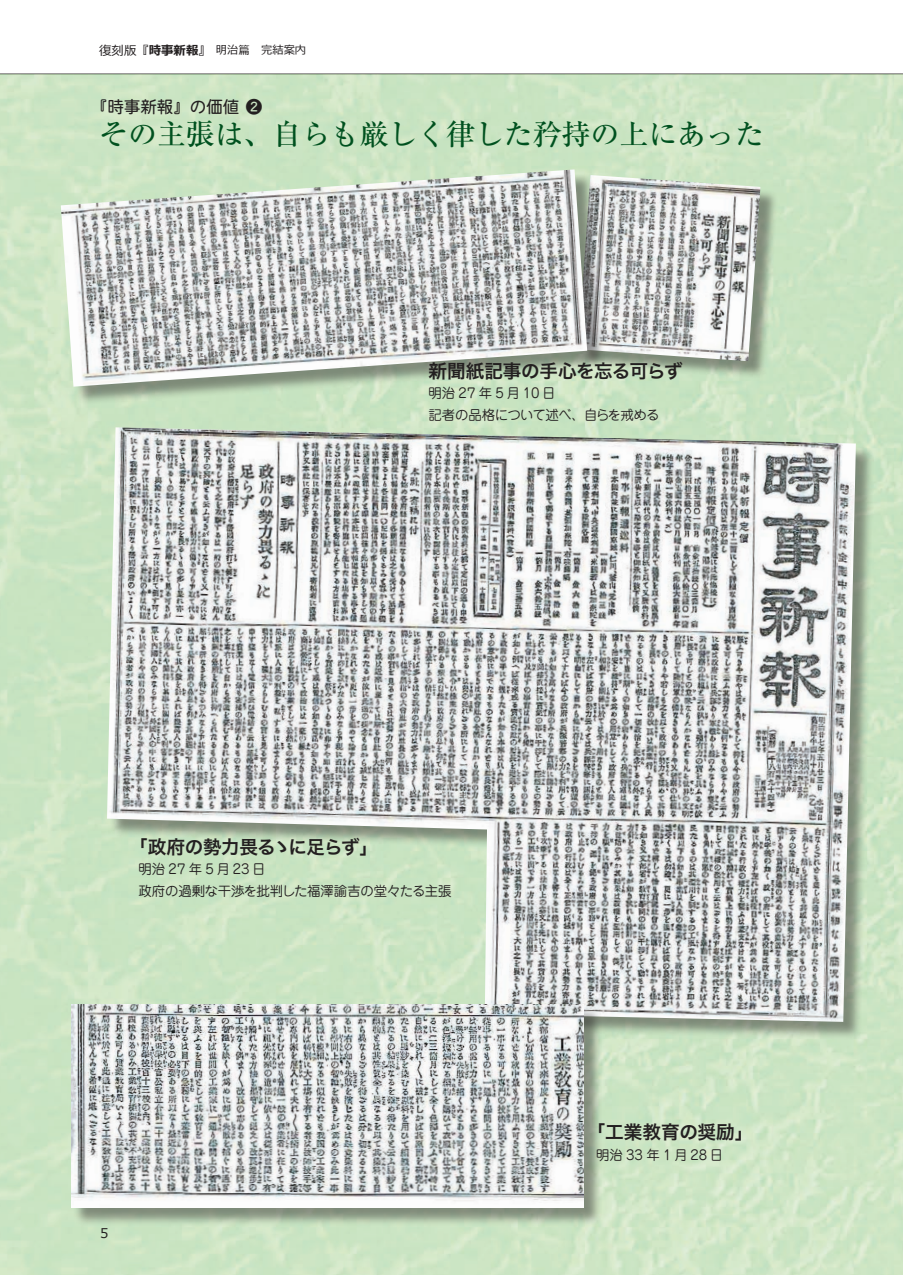
<style>
.page{position:relative;width:903px;height:1275px;background:#fff}
.page>*{position:absolute;margin:0;border:0;box-sizing:border-box;transform-origin:0 0}
.t1{font:500 28.88px "Ryumin Pro";color:#00511f}
.t2{font:18.55px "Hiragino Sans W6";letter-spacing:-.02em;color:#231f20}
.t3{font:18.55px "Hiragino Sans W6";color:#231f20}
.t4{font:16.45px "Heisei Maru Go Std W4";color:#231f20}
.t5{font:13.47px/21.7px "Jun 201 Pro";color:#231f20}
.t6{font:13.47px "Jun 201 Pro";letter-spacing:.195em;color:#231f20}
.t7{font:13.47px "Meiryo";color:#231f20}
.t8{font:11.2px "Meiryo";color:#231f20}
.s1{font-size:12.42px}
.s2{font-weight:700;font-size:12.42px}
</style>
<div class="page">
<img style="left:0;top:74px;width:903px;height:1201px">
<div style="left:109px;top:430px;width:766px;height:610px;background:#231f20;opacity:.45"></div>
<img style="left:107px;top:427px;width:749px;height:595px">
<div style="left:581px;top:178px;width:197px;height:201px;background:#231f20;opacity:.45"></div>
<img style="left:606px;top:175px;width:154px;height:186px">
<div style="left:63px;top:172px;width:543px;height:233px;background:#231f20;opacity:.45"></div>
<img style="left:61px;top:169px;width:526px;height:218px">
<div style="left:73px;top:1007px;width:529px;height:219px;background:#231f20;opacity:.45"></div>
<img style="left:71px;top:1005px;width:512px;height:202px">
<p class="t8" style="left:99px;top:42px;width:208px"><span class="s1">復刻版</span><span class="s2">『時事新報』</span>　明治篇　完結案内</p>
<p class="t4" style="left:91px;top:96px;width:173px">『時事新報』の価値 2</p>
<h1 class="t1" style="left:99px;top:111px;width:666px">その主張は、自らも厳しく律した矜持の上にあった</h1>
<h2 class="t2" style="left:428px;top:355px;width:256px">新聞紙記事の手心を忘る可らず</h2>
<p class="t5" style="left:428px;top:381px;width:232px">明治27年5月10日<br>記者の品格について述べ、自らを戒める</p>
<h2 class="t2" style="left:129px;top:830px;width:250px">「政府の勢力畏るゝに足らず「</h2>
<p class="t5" style="left:138px;top:856px;width:314px">明治27年5月23日<br>政府の過剰な干渉を批判した福澤諭吉の堂々たる主張</p>
<p class="t7" style="left:100px;top:1223px;width:10px">5</p>
<h2 class="t3" style="left:587px;top:1116px;width:168px">「工業教育の奨励「</h2>
<p class="t6" style="left:596px;top:1144px;width:129px">明治33年1月28日</p>
</div>
